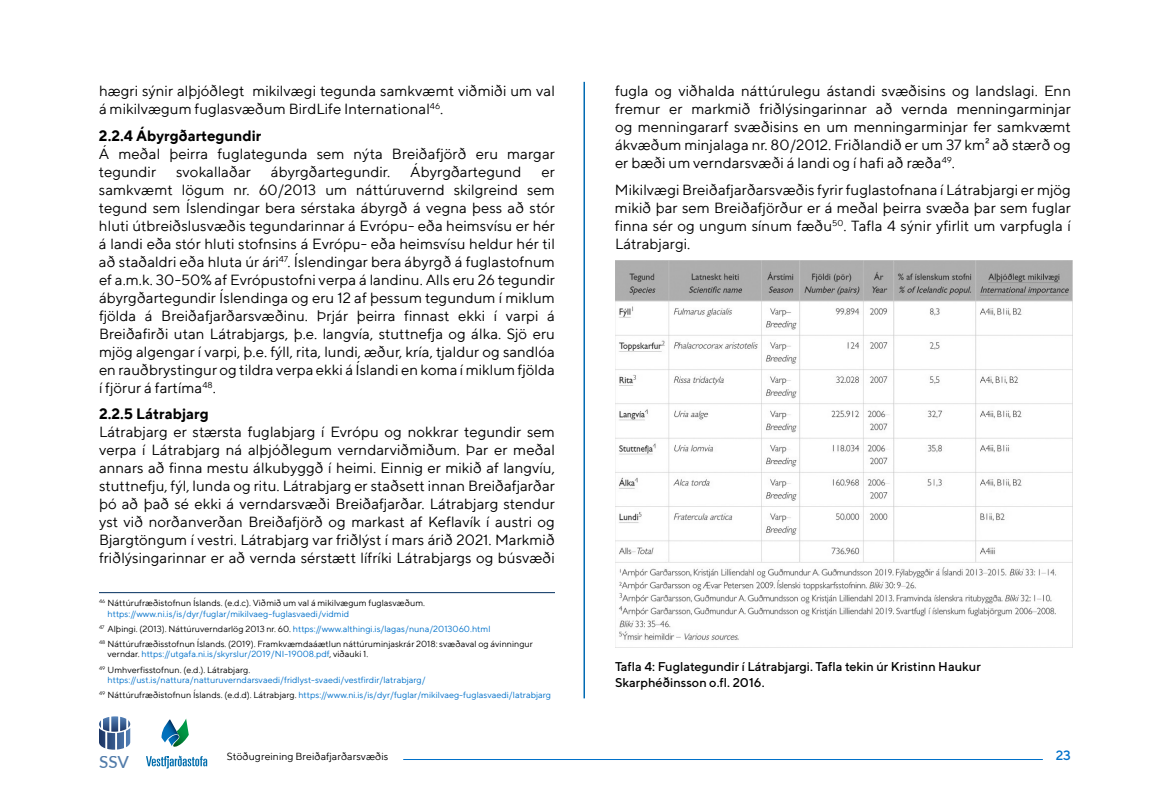
<style>
.page{position:relative;width:1170px;height:810px;background:#fff}
.page>*{position:absolute;margin:0;border:0;box-sizing:border-box;transform-origin:0 0}
.t1{font:500 16.95px "Lato";color:#527caa}
.t2{font:15px/18px "TT Norms";color:#000;text-align:justify}
.t3{font:700 15px "TT Norms";color:#000}
.t4{font:500 13.5px "TT Norms";color:#0071ca}
.t5{font:500 12.75px/15.3px "TT Norms";color:#000}
.t6{font:10.5px "TT Norms";color:#000}
.t7{font:9px/15px "TT Norms";color:#000}
.t8{font:9px/15px "TT Norms";color:#0071ca}
.s1{color:#0071ca}
.s2{color:#000}
</style>
<div class="page">
<hr style="left:584px;top:82px;width:1px;height:616px;background:#006ab3">
<img style="left:615px;top:260px;width:457px;height:388px">
<hr style="left:99px;top:592px;width:456px;height:1px;background:#002e5e">
<svg style="left:146px;top:756px;width:61px;height:13px"></svg>
<svg style="left:161px;top:719px;width:28px;height:28px"></svg>
<hr style="left:403px;top:759px;width:640px;height:1px;background:#0071ca">
<svg style="left:99px;top:716px;width:31px;height:34px"></svg>
<p class="t2" style="left:99px;top:82px;width:457px">hægri sýnir alþjóðlegt mikilvægi tegunda samkvæmt viðmiði um val á mikilvægum fuglasvæðum BirdLife International<sup>46</sup>.</p>
<p class="t3" style="left:99px;top:126px;width:164px">2.2.4 Ábyrgðartegundir</p>
<p class="t2" style="left:99px;top:144px;width:457px">Á meðal þeirra fuglategunda sem nýta Breiðafjörð eru margar tegundir</p>
<p class="t2" style="left:176px;top:162px;width:76px">svokallaðar</p>
<p class="t2" style="left:271px;top:162px;width:121px">ábyrgðartegundir.</p>
<p class="t2" style="left:410px;top:162px;width:113px">Ábyrgðartegund</p>
<p class="t2" style="left:99px;top:162px;width:458px;text-indent:442px">er samkvæmt lögum nr. 60/2013 um náttúruvernd skilgreind sem tegund sem Íslendingar bera sérstaka ábyrgð á vegna þess að stór hluti útbreiðslusvæðis tegundarinnar á Evrópu- eða heimsvísu er hér á landi eða stór hluti stofnsins á Evrópu- eða heimsvísu heldur hér til að staðaldri eða hluta úr ári<sup>47</sup>. Íslendingar bera ábyrgð á fuglastofnum ef a.m.k. 30-50% af Evrópustofni verpa á landinu. Alls eru 26 tegundir ábyrgðartegundir Íslendinga og eru 12 af þessum tegundum í miklum fjölda á Breiðafjarðarsvæðinu. Þrjár þeirra finnast ekki í varpi á Breiðafirði utan Látrabjargs, þ.e. langvía, stuttnefja og álka. Sjö eru mjög algengar í varpi, þ.e. fýll, rita, lundi, æður, kría, tjaldur og sandlóa en rauðbrystingur og tildra verpa ekki á Íslandi en koma í miklum fjölda í fjörur á fartíma<sup>48</sup>.</p>
<p class="t3" style="left:99px;top:405px;width:111px">2.2.5 Látrabjarg</p>
<p class="t2" style="left:99px;top:423px;width:458px">Látrabjarg er stærsta fuglabjarg í Evrópu og nokkrar tegundir sem verpa í Látrabjarg ná alþjóðlegum verndarviðmiðum. Þar er meðal annars að finna mestu álkubyggð í heimi. Einnig er mikið af langvíu, stuttnefju, fýl, lunda og ritu. Látrabjarg er staðsett innan Breiðafjarðar þó að það sé ekki á verndarsvæði Breiðafjarðar. Látrabjarg stendur yst við norðanverðan Breiðafjörð og markast af Keflavík í austri og Bjargtöngum í vestri. Látrabjarg var friðlýst í mars árið 2021. Markmið friðlýsingarinnar er að vernda sérstætt lífríki Látrabjargs og búsvæði</p>
<p class="t7" style="left:108px;top:597px;width:319px;line-height:10.8px;text-indent:-9px"><sup>46</sup> Náttúrufræðistofnun Íslands. (e.d.c). Viðmið um val á mikilvægum fuglasvæðum. <span class="s1">https://www.ni.is/is/dyr/fuglar/mikilvaeg-fuglasvaedi/vidmid</span></p>
<p class="t7" style="left:99px;top:621px;width:436px"><sup>47</sup> Alþingi. (2013). Náttúruverndarlög 2013 nr. 60. <span class="s1">https://www.althingi.is/lagas/nuna/2013060.html<br></span><sup>48</sup> Náttúrufræðisstofnun Íslands. (2019). Framkvæmdaáætlun náttúruminjaskrár 2018: svæðaval og ávinningur</p>
<p class="t7" style="left:99px;top:647px;width:271px;text-indent:9px">verndar. <span class="s1">https://utgafa.ni.is/skyrslur/2019/NI-19008.pdf</span>, viðauki 1.<br><sup>49</sup> Umhverfisstofnun. (e.d.). Látrabjarg.</p>
<p class="t8" style="left:99px;top:672px;width:454px;text-indent:9px">https://ust.is/nattura/natturuverndarsvaedi/fridlyst-svaedi/vestfirdir/latrabjarg/<br><sup>49</sup> <span class="s2">Náttúrufræðistofnun Íslands. (e.d.d). Látrabjarg.</span> https://www.ni.is/is/dyr/fuglar/mikilvaeg-fuglasvaedi/latrabjarg</p>
<p class="t2" style="left:615px;top:82px;width:458px">fugla og viðhalda náttúrulegu ástandi svæðisins og landslagi. Enn fremur er markmið friðlýsingarinnar að vernda menningarminjar og menningararf svæðisins en um menningarminjar fer samkvæmt ákvæðum minjalaga nr. 80/2012. Friðlandið er um 37 km² að stærð og er bæði um verndarsvæði á landi og í hafi að ræða<sup>49</sup>.</p>
<p class="t2" style="left:615px;top:180px;width:458px">Mikilvægi Breiðafjarðarsvæðis fyrir fuglastofnana í Látrabjargi er mjög mikið þar sem Breiðafjörður er á meðal þeirra svæða þar sem fuglar finna sér og ungum sínum fæðu<sup>50</sup>. Tafla 4 sýnir yfirlit um varpfugla í Látrabjargi.</p>
<p class="t5" style="left:615px;top:659px;width:367px">Tafla 4: Fuglategundir í Látrabjargi. Tafla tekin úr Kristinn Haukur<br>Skarphéðinsson o.fl. 2016.</p>
<p class="t1" style="left:99px;top:750px;width:32px">SSV</p>
<p class="t6" style="left:227px;top:750px;width:163px">Stöðugreining Breiðafjarðarsvæðis</p>
<p class="t4" style="left:1056px;top:747px;width:17px">23</p>
</div>
